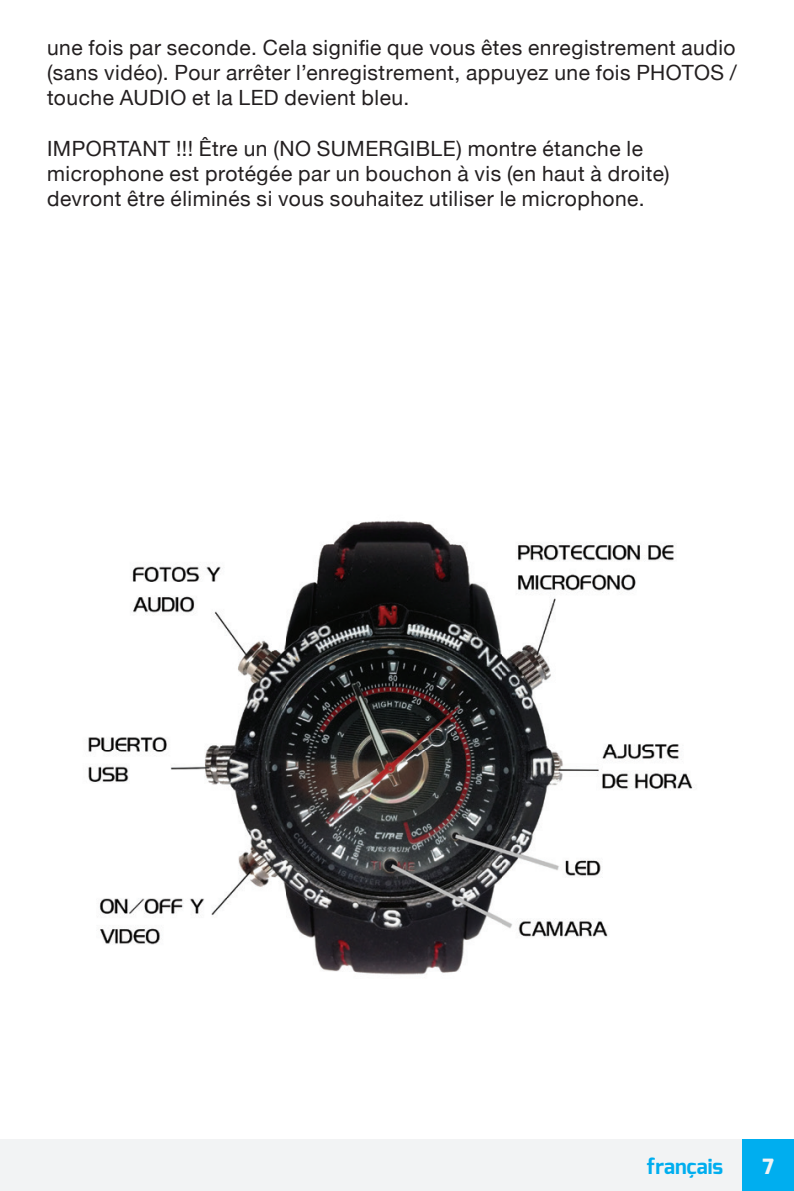
<style>
.page{position:relative;width:794px;height:1191px;background:#fff}
.page>*{position:absolute;margin:0;border:0;box-sizing:border-box;transform-origin:0 0}
.t1{font:21px/25.2px "Helvetica Neue";letter-spacing:.025em;color:#231f20;text-align:justify}
.t2{font:700 21px "Exo";color:#00aeef}
.t3{font:800 21px "Exo";color:#f2f3f4}
</style>
<div class="page">
<div style="left:0;top:1139px;width:794px;height:52px;background:#f2f3f4"></div>
<div style="left:742px;top:1139px;width:52px;height:52px;background:#00aeef"></div>
<img style="left:88px;top:520px;width:605px;height:455px">
<p class="t1" style="left:47px;top:36px;width:691px">une fois par seconde. Cela signifie que vous êtes enregistrement audio (sans vidéo). Pour arrêter l’enregistrement, appuyez une fois PHOTOS / touche AUDIO et la LED devient bleu.</p>
<p class="t1" style="left:47px;top:137px;width:624px;text-align:left">IMPORTANT !!! Être un (NO SUMERGIBLE) montre étanche le microphone est protégée par un bouchon à vis (en haut à droite) devront être éliminés si vous souhaitez utiliser le microphone.</p>
<p class="t2" style="left:647px;top:1152px;width:78px">français</p>
<p class="t3" style="left:762px;top:1152px;width:13px">7</p>
</div>
